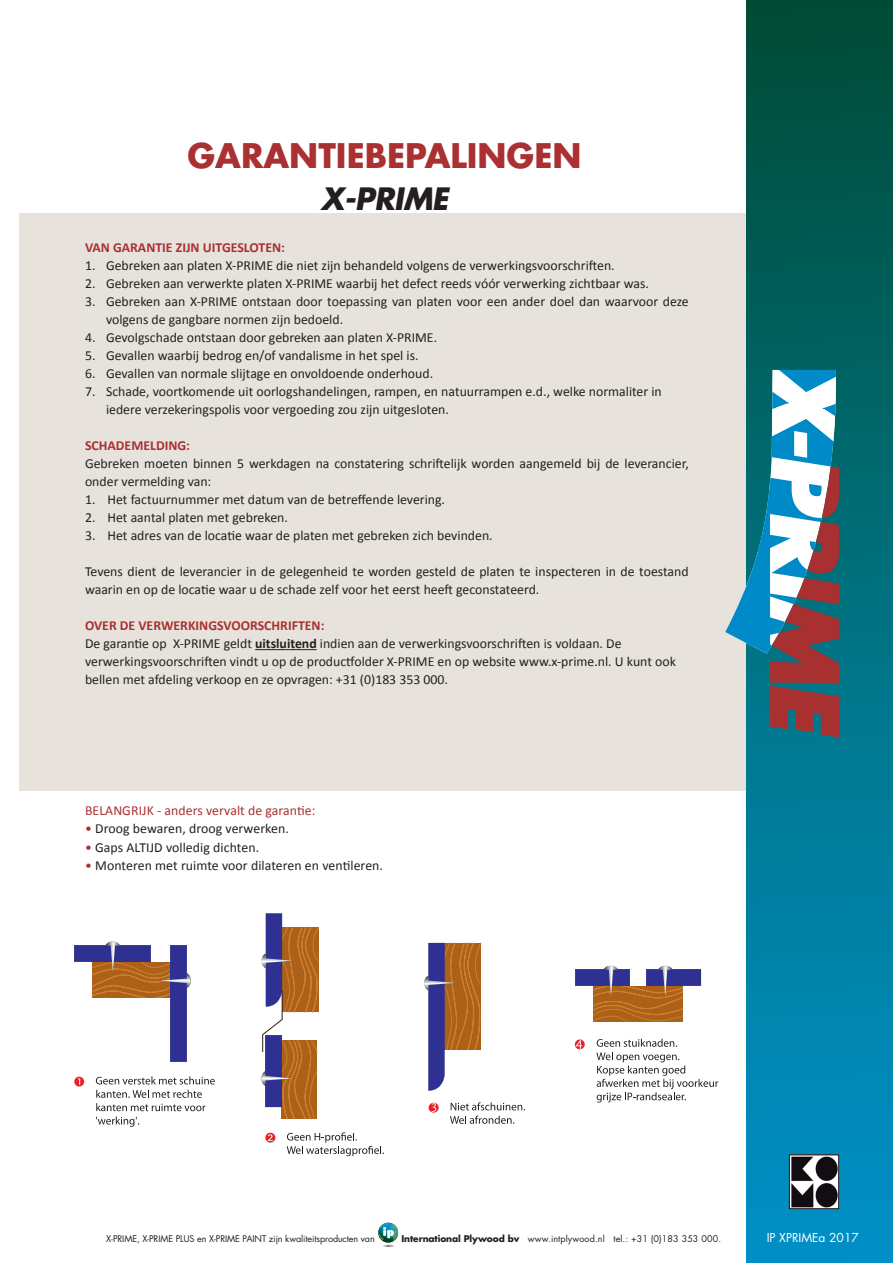
<style>
.page{position:relative;width:893px;height:1263px;background:#fff}
.page>*{position:absolute;margin:0;border:0;box-sizing:border-box;transform-origin:0 0}
.t1{font:700 33px "Futura Std";color:#aa3031}
.t2{font:italic 700 30px "Futura Std";letter-spacing:-.02em;color:#231f20}
.t3{font:13.8px/18px "Calibri";color:#231f20}
.t4{font:700 13.8px "Calibri";color:#aa3031}
.t5{font:13.8px "Calibri";letter-spacing:.005em;color:#aa3031}
.t6{font:12px "Futura Std";color:#fff}
.t7{font:9px "Futura Std";letter-spacing:.01em;color:#231f20}
.t8{font:9px "Futura Std";letter-spacing:-.01em;color:#231f20}
.s1{font-weight:700}
.s2{color:#aa3031}
</style>
<div class="page">
<div style="left:20px;top:213px;width:727px;height:578px;background:#e7e3dc"></div>
<hr style="left:255px;top:649px;width:62px;height:1px;background:#231f20">
<div style="left:747px;top:0;width:146px;height:1263px;background:linear-gradient(to bottom,#004d36,#0093cc)"></div>
<img style="left:791px;top:1156px;width:46px;height:51px">
<div style="left:789px;top:1154px;width:50px;height:55px;border:1px solid #231f20"></div>
<svg style="left:74px;top:941px;width:117px;height:120px"></svg>
<svg style="left:74px;top:1077px;width:10px;height:9px"></svg>
<svg style="left:96px;top:1076px;width:119px;height:8px"></svg>
<svg style="left:96px;top:1090px;width:109px;height:37px"></svg>
<svg style="left:261px;top:913px;width:58px;height:207px"></svg>
<svg style="left:265px;top:1133px;width:10px;height:9px"></svg>
<svg style="left:287px;top:1132px;width:97px;height:24px"></svg>
<svg style="left:424px;top:943px;width:58px;height:148px"></svg>
<svg style="left:429px;top:1103px;width:10px;height:10px"></svg>
<svg style="left:451px;top:1102px;width:74px;height:8px"></svg>
<svg style="left:450px;top:1116px;width:64px;height:8px"></svg>
<svg style="left:575px;top:965px;width:126px;height:58px"></svg>
<svg style="left:575px;top:1039px;width:10px;height:10px"></svg>
<svg style="left:596px;top:1039px;width:122px;height:63px"></svg>
<svg style="left:378px;top:1223px;width:21px;height:24px"></svg>
<svg style="left:725px;top:370px;width:114px;height:367px"></svg>
<p class="t1" style="left:188px;top:134px;width:396px">GARANTIEBEPALINGEN</p>
<p class="t2" style="left:321px;top:179px;width:129px">X-PRIME</p>
<p class="t4" style="left:85px;top:239px;width:201px">VAN GARANTIE ZIJN UITGESLOTEN:</p>
<p class="t3" style="left:85px;top:256px;width:531px">1. Gebreken aan platen X-PRIME die niet zijn behandeld volgens de verwerkingsvoorschriften.</p>
<p class="t3" style="left:85px;top:274px;width:565px">2. Gebreken aan verwerkte platen X-PRIME waarbij het defect reeds vóór verwerking zichtbaar was.</p>
<p class="t3" style="left:106px;top:292px;width:584px;text-indent:-21px">3. Gebreken aan X-PRIME ontstaan door toepassing van platen voor een ander doel dan waarvoor deze volgens de gangbare normen zijn bedoeld.</p>
<p class="t3" style="left:85px;top:328px;width:354px">4. Gevolgschade ontstaan door gebreken aan platen X-PRIME.</p>
<p class="t3" style="left:85px;top:346px;width:335px">5. Gevallen waarbij bedrog en/of vandalisme in het spel is.</p>
<p class="t3" style="left:85px;top:364px;width:350px">6. Gevallen van normale slijtage en onvoldoende onderhoud.</p>
<p class="t3" style="left:106px;top:382px;width:557px;text-indent:-21px">7. Schade, voortkomende uit oorlogshandelingen, rampen, en natuurrampen e.d., welke normaliter in iedere verzekeringspolis voor vergoeding zou zijn uitgesloten.</p>
<p class="t4" style="left:85px;top:437px;width:107px">SCHADEMELDING:</p>
<p class="t3" style="left:85px;top:454px;width:605px">Gebreken moeten binnen 5 werkdagen na constatering schriftelijk worden aangemeld bij de leverancier, onder vermelding van:</p>
<p class="t3" style="left:85px;top:490px;width:362px">1. Het factuurnummer met datum van de betreffende levering.</p>
<p class="t3" style="left:85px;top:508px;width:204px">2. Het aantal platen met gebreken.</p>
<p class="t3" style="left:85px;top:526px;width:409px">3. Het adres van de locatie waar de platen met gebreken zich bevinden.</p>
<p class="t3" style="left:85px;top:562px;width:605px">Tevens dient de leverancier in de gelegenheid te worden gesteld de platen te inspecteren in de toestand waarin en op de locatie waar u de schade zelf voor het eerst heeft geconstateerd.</p>
<p class="t4" style="left:85px;top:617px;width:241px">OVER DE VERWERKINGSVOORSCHRIFTEN:</p>
<p class="t3" style="left:85px;top:634px;width:592px">De garantie op X-PRIME geldt <span class="s1">uitsluitend</span> indien aan de verwerkingsvoorschriften is voldaan. De verwerkingsvoorschriften vindt u op de productfolder X-PRIME en op website www.x-prime.nl. U kunt ook bellen met afdeling verkoop en ze opvragen: +31 (0)183 353 000.</p>
<p class="t5" style="left:85px;top:802px;width:232px">BELANGRIJK - anders vervalt de garantie:</p>
<p class="t3" style="left:85px;top:820px;width:205px"><span class="s2">•</span> Droog bewaren, droog verwerken.</p>
<p class="t3" style="left:85px;top:838px;width:176px"><span class="s2">•</span> Gaps ALTIJD volledig dichten.</p>
<p class="t3" style="left:85px;top:856px;width:299px"><span class="s2">•</span> Monteren met ruimte voor dilateren en ventileren.</p>
<p class="t8" style="left:106px;top:1233px;width:270px">X-PRIME, X-PRIME PLUS en X-PRIME PAINT zijn kwaliteitsproducten van</p>
<p class="t7" style="left:401px;top:1233px;width:321px"><span class="s1">International Plywood bv</span> www.intplywood.nl tel.: +31 (0)183 353 000.</p>
<p class="t6" style="left:767px;top:1230px;width:94px">IP XPRIMEa 2017</p>
</div>
